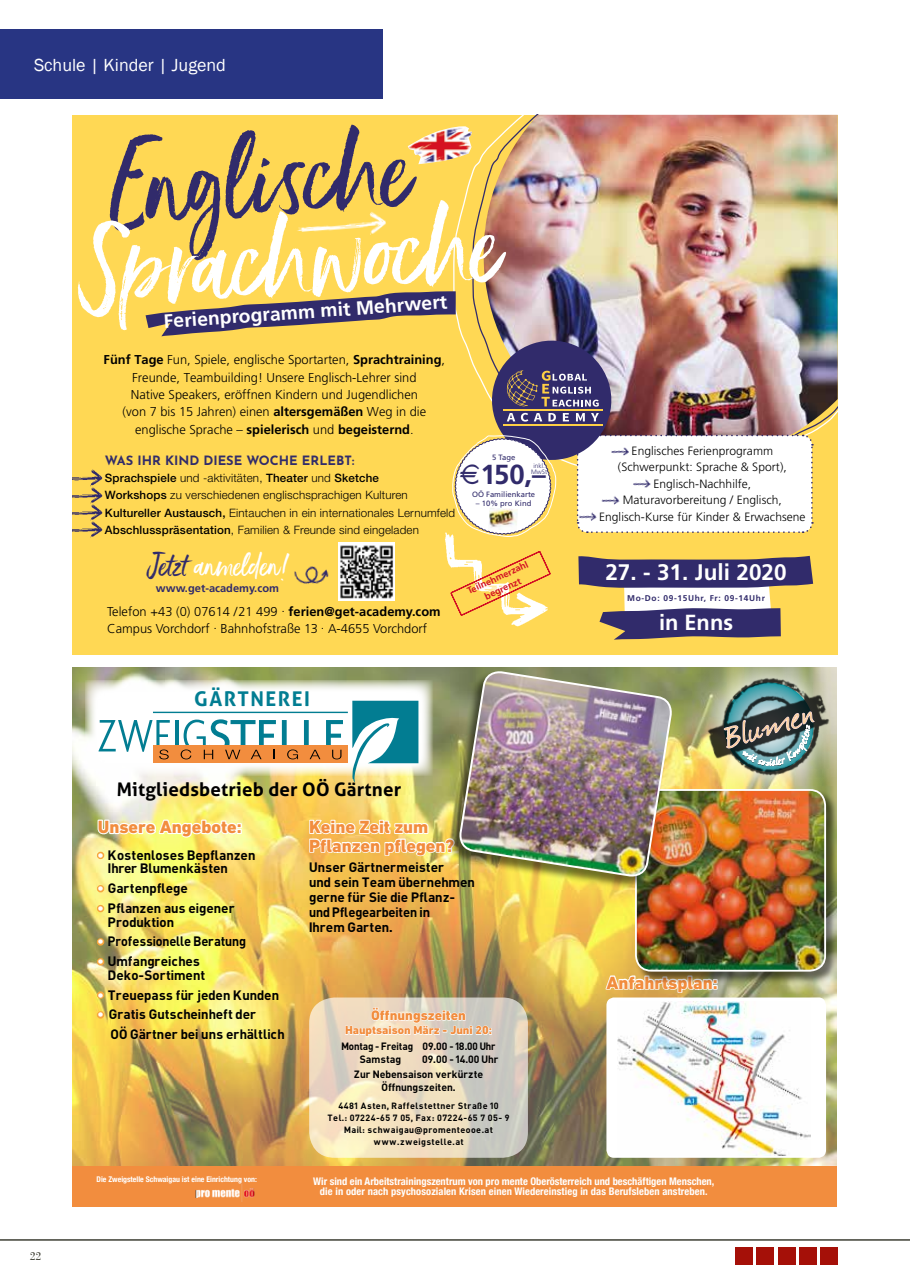
<style>
.page{position:relative;width:910px;height:1280px;background:#fff}
.page>*{position:absolute;margin:0;border:0;box-sizing:border-box;transform-origin:0 0}
.t1{font:102px "Ernestand Emily";color:#fff}
.t2{font:102px "Ernestand Emily";color:#312b6b}
.t3{font:35.85px "Journal";color:#fdd4a3;scale:1.2 1}
.t4{font:27.75px "Ernestand Emily";color:#fff}
.t5{font:700 27.6px "Frutiger";color:#312b6b}
.t6{font:700 22.5px "Frutiger";letter-spacing:.005em;color:#fff}
.t7{font:700 21.9px "Frutiger";color:#fff}
.t8{font:700 20.4px "Aller";letter-spacing:.075em;color:#027d92}
.t9{font:700 19.35px "Frutiger";color:#fff}
.t10{font:700 18.75px "Aller";letter-spacing:.01em;color:#000}
.t11{font:700 18px/18.8px "NEBA";color:#f28d3e}
.t12{font:18px "Franklin Gothic";color:#fff}
.t13{font:700 13.95px "NEBA";color:#f28d3e}
.t14{font:13.5px/15px "NEBA";color:#000}
.t15{font:13.5px "NEBA";color:#000;scale:.95 1}
.t16{font:300 12.9px/17.4px "Frutiger";color:#000;text-align:center}
.t17{font:700 12.9px "Josefin Sans";color:#312c6a}
.t18{font:300 12px/16.4px "Frutiger";letter-spacing:.005em;color:#000;text-align:center}
.t19{font:12px "Bodoni";color:#414237}
.t20{font:700 11.85px "NEBA";color:#f28d3e}
.t21{font:300 11.55px/17.4px "Helvetica Neue LT Pro";letter-spacing:.015em;color:#000}
.t22{font:700 11.1px "Frutiger";color:#312b6b}
.t23{font:700 condensed 10.5px/10.1px "Helvetica Neue";color:#fff;text-align:center}
.t24{font:10.5px/12.6px "NEBA";color:#000;text-align:center}
.t25{font:10.5px/12.6px "NEBA";color:#000;scale:.95 1}
.t26{font:700 9.3px/12.1px "Frutiger";color:#d31123;text-align:center}
.t27{font:9px/12px "NEBA";letter-spacing:.045em;color:#000;text-align:center}
.t28{font:700 8.4px "Frutiger";letter-spacing:.08em;color:#312b6b}
.t29{font:700 condensed 7.8px "Helvetica Neue";color:#fff}
.t30{font:7.65px "Frutiger";color:#312b6b}
.t31{font:300 6.45px/6.4px "Frutiger";letter-spacing:.005em;color:#312b6b;text-align:center}
.s1{font-weight:700}
.s2{font-weight:500}
.s3{color:#312b6b}
.s4{color:#fff}
</style>
<div class="page">
<hr style="left:0;top:1239px;width:910px;height:1px;background:#414237">
<hr style="left:0;top:1240px;width:910px;height:1px;background:#414237">
<div style="left:778px;top:1247px;width:17px;height:17px;background:#a51008"></div>
<div style="left:757px;top:1247px;width:17px;height:17px;background:#a51008"></div>
<div style="left:736px;top:1247px;width:17px;height:17px;background:#a51008"></div>
<div style="left:799px;top:1247px;width:17px;height:17px;background:#a51008"></div>
<div style="left:821px;top:1247px;width:17px;height:17px;background:#a51008"></div>
<div style="left:0;top:30px;width:383px;height:69px;background:#283583"></div>
<div style="left:72px;top:115px;width:766px;height:539px;background:#ffd854"></div>
<img style="left:471px;top:115px;width:367px;height:162px">
<img style="left:408px;top:126px;width:64px;height:38px">
<img style="left:297px;top:212px;width:89px;height:23px">
<img style="left:72px;top:469px;width:31px;height:17px">
<img style="left:72px;top:486px;width:31px;height:18px">
<img style="left:72px;top:504px;width:31px;height:17px">
<img style="left:72px;top:521px;width:31px;height:17px">
<img style="left:72px;top:668px;width:764px;height:499px">
<div style="left:72px;top:1167px;width:764px;height:40px;background:#f28d3e"></div>
<svg style="left:85px;top:680px;width:11px;height:96px"></svg>
<div style="left:97px;top:885px;width:7px;height:7px;border:3px solid #f7a63d;border-radius:50%"></div>
<div style="left:97px;top:905px;width:7px;height:7px;border:3px solid #f7a63d;border-radius:50%"></div>
<div style="left:97px;top:938px;width:7px;height:8px;border:3px solid #f7a63d;border-radius:50%"></div>
<div style="left:97px;top:958px;width:7px;height:7px;border:3px solid #f7a63d;border-radius:50%"></div>
<div style="left:97px;top:991px;width:7px;height:8px;border:3px solid #f7a63d;border-radius:50%"></div>
<div style="left:97px;top:1011px;width:7px;height:8px;border:3px solid #f7a63d;border-radius:50%"></div>
<svg style="left:684px;top:668px;width:152px;height:121px;background:#bfb466"></svg>
<img style="left:697px;top:668px;width:139px;height:116px">
<div style="left:606px;top:997px;width:220px;height:161px;background:#fff;border-radius:8px"></div>
<img style="left:617px;top:1001px;width:193px;height:154px">
<svg style="left:604px;top:966px;width:114px;height:36px"></svg>
<img style="left:195px;top:1183px;width:60px;height:18px">
<div style="left:635px;top:789px;width:201px;height:195px;background:#000;opacity:.55"></div>
<img style="left:636px;top:790px;width:189px;height:181px">
<div style="left:635px;top:789px;width:191px;height:182px;border:2px solid #fff;border-radius:15px"></div>
<div style="left:448px;top:671px;width:225px;height:219px;background:#000;opacity:.55"></div>
<img style="left:96px;top:670px;width:577px;height:208px">
<svg style="left:309px;top:997px;width:219px;height:161px;background:#e4d8c0"></svg>
<svg style="left:345px;top:1007px;width:147px;height:31px"></svg>
<img style="left:145px;top:277px;width:693px;height:363px">
<img style="left:724px;top:671px;width:91px;height:99px">
<h3 class="t12" style="left:34px;top:54px;width:193px">Schule | Kinder | Jugend</h3>
<h1 class="t2" style="left:103px;top:125px;width:306px;rotate:-4deg">Englische</h1>
<h1 class="t1" style="left:74px;top:209px;width:423px;rotate:-4deg">Sprachwoche</h1>
<p class="t16" style="left:104px;top:351px;width:343px"><span class="s1">Fünf Tage</span> Fun, Spiele, englische Sportarten, <span class="s1">Sprachtraining</span>, Freunde, Teambuilding! Unsere Englisch-Lehrer sind<br>Native Speakers, eröffnen Kindern und Jugendlichen<br>(von 7 bis 15 Jahren) einen <span class="s1">altersgemäßen</span> Weg in die englische Sprache – <span class="s1">spielerisch</span> und <span class="s1">begeisternd</span>.</p>
<h3 class="t9" style="left:163px;top:310px;width:286px;rotate:-4deg">Ferienprogramm mit Mehrwert</h3>
<p class="t17" style="left:105px;top:448px;width:251px">WAS IHR KIND DIESE WOCHE ERLEBT:</p>
<p class="t21" style="left:105px;top:469px;width:352px"><span class="s2">Sprachspiele</span> und -aktivitäten, <span class="s2">Theater</span> und <span class="s2">Sketche<br>Workshops</span> zu verschiedenen englischsprachigen Kulturen <span class="s2">Kultureller Austausch,</span> Eintauchen in ein internationales Lernumfeld <span class="s2">Abschlusspräsentation</span>, Familien &amp; Freunde sind eingeladen</p>
<h3 class="t4" style="left:147px;top:548px;width:143px"><span class="s3">Jetzt</span> anmelden!</h3>
<p class="t22" style="left:156px;top:581px;width:125px">www.get-academy.com</p>
<p class="t16" style="left:107px;top:603px;width:335px;line-height:16.6px;text-align:left">Telefon +43 (0) 07614 /21 499 . <span class="s1">ferien@get-academy.com<br></span>Campus Vorchdorf . Bahnhofstraße 13 . A-4655 Vorchdorf</p>
<p class="t30" style="left:492px;top:453px;width:25px">5 Tage</p>
<h3 class="t5" style="left:480px;top:459px;width:67px">150,–</h3>
<p class="t30" style="left:472px;top:490px;width:65px">OÖ Familienkarte</p>
<p class="t30" style="left:476px;top:499px;width:57px">– 10% pro Kind</p>
<p class="t31" style="left:531px;top:462px;width:18px">inkl.<br>MwSt</p>
<p class="t26" style="left:465px;top:586px;width:68px;rotate:-25deg">Teilnehmerzahl begrenzt</p>
<h3 class="t8" style="left:194px;top:686px;width:117px">GÄRTNEREI</h3>
<h3 class="t10" style="left:117px;top:777px;width:286px">Mitgliedsbetrieb der OÖ Gärtner</h3>
<h3 class="t11" style="left:309px;top:817px;width:147px">Keine Zeit zum<br>Pflanzen pflegen?</h3>
<p class="t14" style="left:309px;top:860px;width:167px">Unser Gärtnermeister<br>und sein Team übernehmen gerne für Sie die Pflanz&shy;und Pflegearbeiten in<br>Ihrem Garten.</p>
<h3 class="t11" style="left:98px;top:817px;width:146px">Unsere Angebote:</h3>
<p class="t14" style="left:108px;top:848px;width:149px;line-height:13.5px;text-indent:-10px"><span class="s4">•</span> Kostenloses Bepflanzen<br>Ihrer Blumenkästen</p>
<p class="t14" style="left:98px;top:881px;width:91px"><span class="s4">•</span> Gartenpflege</p>
<p class="t14" style="left:108px;top:901px;width:129px;line-height:13.5px;text-indent:-10px"><span class="s4">•</span> Pflanzen aus eigener<br>Produktion</p>
<p class="t15" style="left:98px;top:933px;width:157px"><span class="s4">•</span> Professionelle Beratung</p>
<p class="t14" style="left:108px;top:954px;width:99px;line-height:13.5px;text-indent:-10px"><span class="s4">•</span> Umfangreiches<br>Deko-Sortiment</p>
<p class="t14" style="left:98px;top:987px;width:183px"><span class="s4">•</span> Treuepass für jeden Kunden</p>
<p class="t14" style="left:111px;top:1004px;width:175px;line-height:19.8px;text-indent:-13px"><span class="s4">•</span> Gratis Gutscheinheft der<br>OÖ Gärtner bei uns erhältlich</p>
<p class="t13" style="left:371px;top:1007px;width:96px">Öffnungszeiten</p>
<p class="t20" style="left:345px;top:1023px;width:148px">Hauptsaison März - Juni 20:</p>
<p class="t24" style="left:354px;top:1068px;width:131px">Zur Nebensaison verkürzte<br>Öffnungszeiten.</p>
<p class="t27" style="left:328px;top:1099px;width:183px">4481 Asten, Raffelstettner Straße 10<br>Tel.: 07224-65 7 05, Fax: 07224-65 7 05- 9<br>Mail: schwaigau@promenteooe.at www.zweigstelle.at</p>
<p class="t25" style="left:359px;top:1040px;width:145px;text-indent:-18px">Montag - Freitag 09.00 - 18.00 Uhr<br>Samstag</p>
<p class="t24" style="left:422px;top:1052px;width:78px">09.00 - 14.00 Uhr</p>
<p class="t18" style="left:599px;top:443px;width:208px">Englisches Ferienprogramm (Schwerpunkt: Sprache &amp; Sport),<br>Englisch-Nachhilfe,<br>Maturavorbereitung / Englisch,<br>Englisch-Kurse für Kinder &amp; Erwachsene</p>
<h3 class="t6" style="left:605px;top:559px;width:183px">27. - 31. Juli 2020</h3>
<p class="t28" style="left:627px;top:593px;width:139px">Mo-Do: 09-15Uhr, Fr: 09-14Uhr</p>
<h3 class="t7" style="left:659px;top:609px;width:76px">in Enns</h3>
<h2 class="t3" style="left:718px;top:715px;width:78px;rotate:-17deg">Blumen</h2>
<h3 class="t11" style="left:606px;top:973px;width:113px">Anfahrtsplan:</h3>
<p class="t19" style="left:30px;top:1249px;width:13px">22</p>
<p class="t29" style="left:97px;top:1175px;width:162px">Die Zweigstelle Schwaigau ist eine Einrichtung von:</p>
<p class="t23" style="left:313px;top:1176px;width:403px">Wir sind ein Arbeitstrainingszentrum von pro mente Oberösterreich und beschäftigen Menschen, die in oder nach psychosozialen Krisen einen Wiedereinstieg in das Berufsleben anstreben.</p>
</div>
